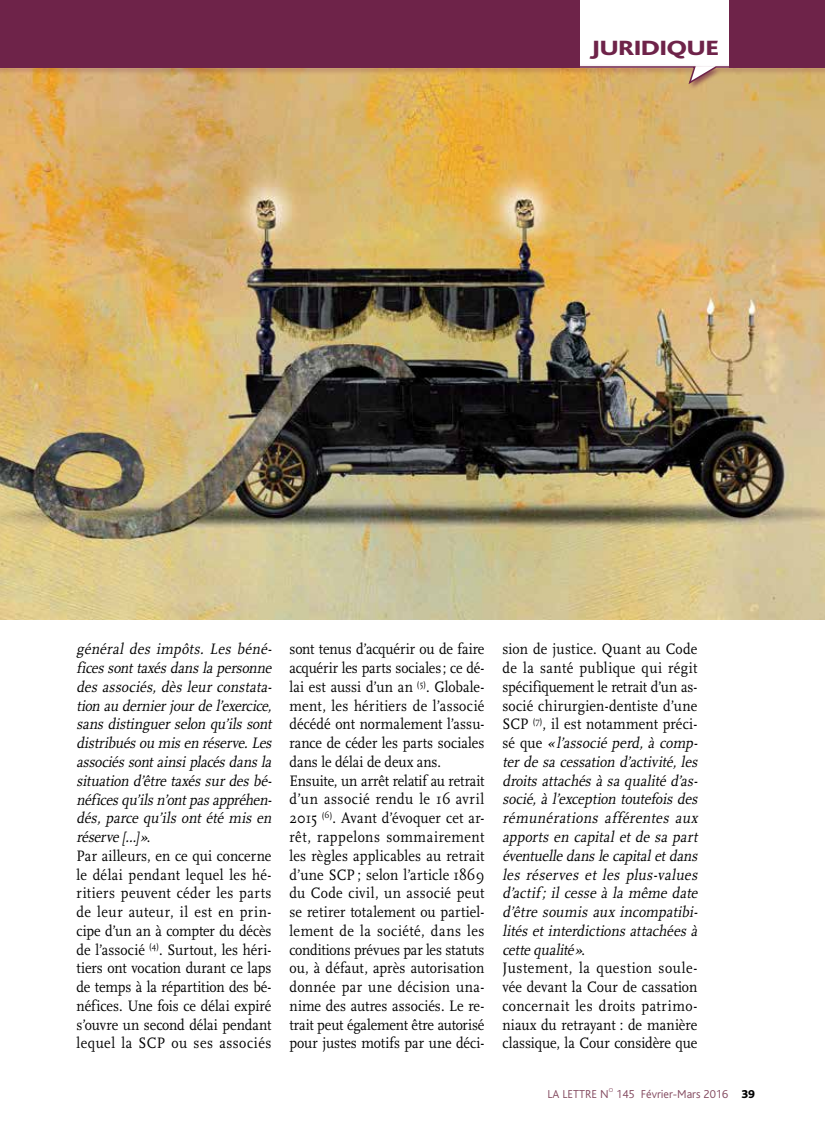
<style>
.page{position:relative;width:825px;height:1136px;background:#fff}
.page>*{position:absolute;margin:0;border:0;box-sizing:border-box;transform-origin:0 0}
.t1{font:800 21.6px "Bliss";color:#6e2349;scale:1.25 1}
.t2{font:italic 15.75px/18.8px "Scala";letter-spacing:.035em;color:#000;scale:.9 1}
.t3{font:15.75px/18.8px "Scala";letter-spacing:.005em;color:#000;scale:.9 1}
.t4{font:300 12px "Bliss";color:#82485e}
.t5{font:300 6px "Bliss";color:#82485e}
.s1{font-style:normal}
.s2{font-weight:800;color:#000}
</style>
<div class="page">
<img style="left:0;top:91px;width:825px;height:528px">
<div style="left:0;top:0;width:825px;height:68px;background:#6e2349"></div>
<div style="left:580px;top:0;width:149px;height:68px;background:#fff"></div>
<div style="left:0;top:65px;width:825px;height:26px;background:#6e2349;opacity:.7"></div>
<svg style="left:0;top:65px;width:825px;height:21px;background:#c89962"></svg>
<h1 class="t1" style="left:590px;top:37px;width:104px">JURIDIQUE</h1>
<p class="t2" style="left:77px;top:640px;width:222px">général des impôts. Les béné&shy;ficessonttaxésdansla personne des associés, dès leur constata&shy;tion au dernier jour de l’exercice, sans distinguer selon qu’ils sont distribuésou misen réserve.Les associéssontainsiplacésdansla situation d’être taxés sur des bé&shy;néficesqu’ilsn’ontpasappréhen&shy;dés, parce qu’ils ont été mis en réserve […]»<span class="s1">.<br>Par ailleurs, en ce qui concerne le délai pendant lequel les hé&shy;ritiers peuvent céder les parts de leur auteur, il est en prin&shy;cipe d’un an à compter du décès de l’associé</span> <sup>(4)</sup><span class="s1">. Surtout, les héri&shy;tiers ont vocation durant ce laps de temps à la répartition des bé&shy;néfices. Une fois ce délai expiré s’ouvre un second délai pendant lequel la SCP ou ses associés</span></p>
<p class="t3" style="left:289px;top:640px;width:218px">sont tenus d’acquérir ou de faire acquérir les parts sociales ; ce dé&shy;lai est aussi d’un an <sup>(5)</sup>. Globale&shy;ment, les héritiers de l’associé décédé ont normalement l’assu&shy;rance de céder les parts sociales dans le délai de deux ans.<br>Ensuite, un arrêt relatif au retrait d’un associé rendu le 16 avril<br>2015 <sup>(6)</sup>. Avant d’évoquer cet ar&shy;rêt, rappelons sommairement les règles applicables au retrait d’une SCP ; selon l’article 1869 du Code civil, un associé peut se retirer totalement ou partiel&shy;lement de la société, dans les conditions prévues par les statuts ou, à défaut, après autorisation donnée par une décision una&shy;nime des autres associés. Le re&shy;trait peut également être autorisé pour justes motifs par une déci-</p>
<p class="t2" style="left:502px;top:640px;width:222px"><span class="s1">sion de justice. Quant au Code de la santé publique qui régit spécifiquement le retrait d’un as&shy;socié chirurgien-dentiste d’une<br>SCP</span> <sup>(7)</sup><span class="s1">, il est notamment préci&shy;s é q u e</span> « l’associé perd, à comp&shy;ter de sa cessation d’activité, les droits attachés à sa qualité d’as&shy;socié, à l’exception toutefois des rémunérations afférentes aux apports en capital et de sa part éventuelle dansle capitaletdans les réserves et les plus-values d’actif; il cesse à la même date d’être soumis aux incompatibi&shy;lités et interdictions attachées à cette qualité»<span class="s1">.<br>Justement, la question soule&shy;vée devant la Cour de cassation concernait les droits patrimo&shy;niaux du retrayant : de manière classique, la Cour considère que</span></p>
<p class="t4" style="left:547px;top:1087px;width:63px">LA LETTRE N</p>
<p class="t5" style="left:609px;top:1086px;width:6px">O</p>
<p class="t4" style="left:616px;top:1087px;width:140px">145 Février-Mars 2016 <span class="s2">39</span></p>
</div>
